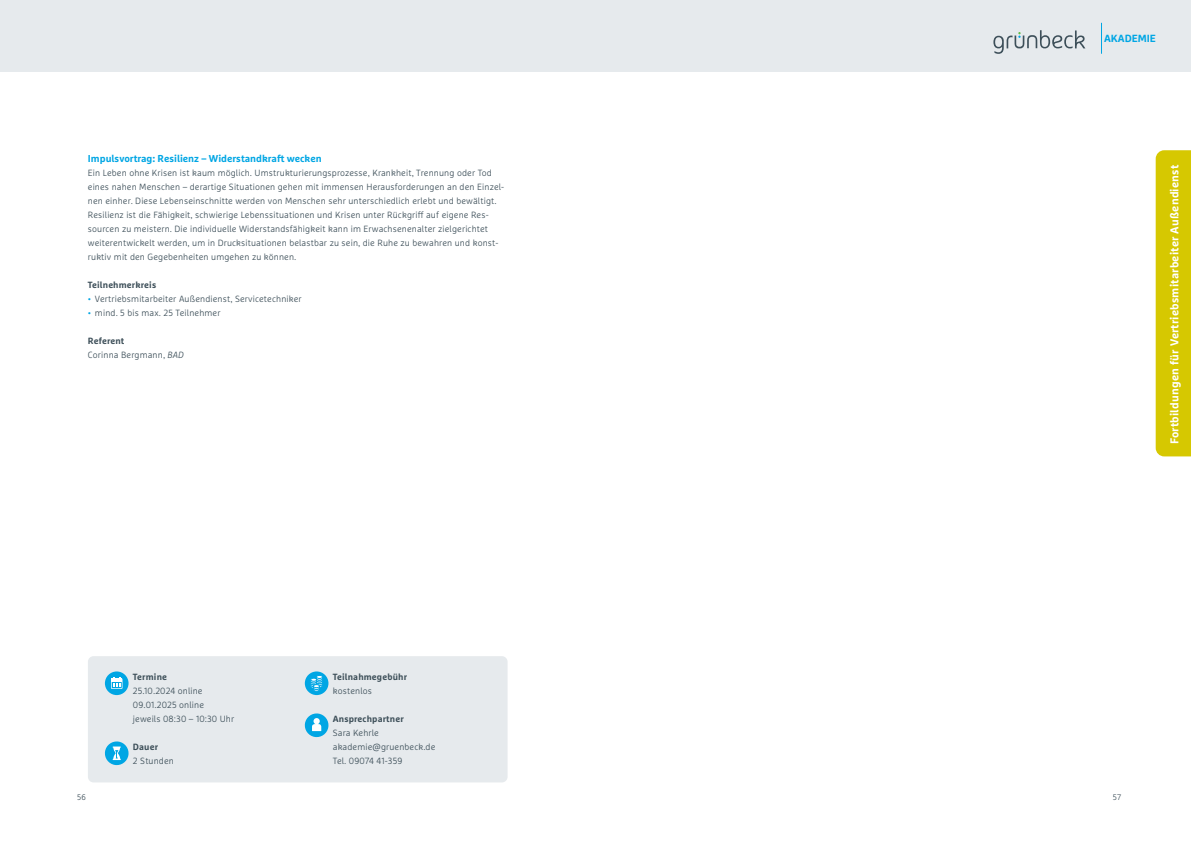
<style>
.page{position:relative;width:1191px;height:842px;background:#fff}
.page>*{position:absolute;margin:0;border:0;box-sizing:border-box;transform-origin:0 0}
.t1{font:700 11.4px "Marselis Pro";letter-spacing:.015em;color:#fff}
.t2{font:700 10.4px "Marselis Pro";color:#00a6e4}
.t3{font:700 10px "Marselis Pro";color:#00a6e4}
.t4{font:300 9px/14px "Marselis Pro";letter-spacing:.015em;color:#3d4f59}
.t5{font:700 9px "Marselis Pro";letter-spacing:.015em;color:#3d4f59}
.t6{font:300 8px "Marselis Pro";color:#3d4f59}
.s1{color:#00a6e4}
.s2{font-weight:700}
.s3{font-style:italic}
</style>
<div class="page">
<div style="left:1155px;top:150px;width:36px;height:306px;background:#d6c801"></div>
<div style="left:587px;top:0;width:604px;height:72px;background:#e6eaed"></div>
<svg style="left:993px;top:30px;width:92px;height:24px"></svg>
<hr style="left:1101px;top:23px;width:1px;height:31px;background:#00a6e4">
<div style="left:0;top:0;width:604px;height:72px;background:#e6eaed"></div>
<div style="left:88px;top:656px;width:419px;height:126px;background:#e6eaed;border-radius:6px"></div>
<div style="left:305px;top:671px;width:23px;height:24px;background:#00a6e4;border-radius:50%"></div>
<svg style="left:310px;top:675px;width:13px;height:17px"></svg>
<svg style="left:304px;top:713px;width:25px;height:25px"></svg>
<div style="left:105px;top:671px;width:23px;height:24px;background:#00a6e4;border-radius:50%"></div>
<svg style="left:111px;top:677px;width:11px;height:12px"></svg>
<svg style="left:104px;top:741px;width:25px;height:25px"></svg>
<p class="t3" style="left:88px;top:152px;width:235px">Impulsvortrag: Resilienz – Widerstandkraft wecken</p>
<p class="t4" style="left:88px;top:166px;width:418px">Ein Leben ohne Krisen ist kaum möglich. Umstrukturierungsprozesse, Krankheit, Trennung oder Tod eines nahen Menschen – derartige Situationen gehen mit immensen Herausforderungen an den Einzel&shy;nen einher. Diese Lebenseinschnitte werden von Menschen sehr unterschiedlich erlebt und bewältigt.<br>Resilienz ist die Fähigkeit, schwierige Lebenssituationen und Krisen unter Rückgriff auf eigene Res&shy;sourcen zu meistern. Die individuelle Widerstandsfähigkeit kann im Erwachsenenalter zielgerichtet weiterentwickelt werden, um in Drucksituationen belastbar zu sein, die Ruhe zu bewahren und konst&shy;ruktiv mit den Gegebenheiten umgehen zu können.</p>
<p class="t5" style="left:88px;top:279px;width:70px">Teilnehmerkreis</p>
<p class="t4" style="left:88px;top:292px;width:215px"><span class="s1">•</span> Vertriebsmitarbeiter Außendienst, Servicetechniker</p>
<p class="t4" style="left:88px;top:306px;width:134px"><span class="s1">•</span> mind. 5 bis max. 25 Teilnehmer</p>
<p class="t4" style="left:88px;top:334px;width:97px"><span class="s2">Referent<br></span>Corinna Bergmann, <span class="s3">BAD</span></p>
<p class="t6" style="left:77px;top:793px;width:10px">56</p>
<p class="t5" style="left:133px;top:671px;width:36px">Termine</p>
<p class="t4" style="left:133px;top:684px;width:103px">25.10.2024 online<br>09.01.2025 online<br>jeweils 08:30 – 10:30 Uhr</p>
<p class="t5" style="left:133px;top:741px;width:27px">Dauer</p>
<p class="t4" style="left:133px;top:754px;width:43px">2 Stunden</p>
<p class="t5" style="left:333px;top:671px;width:76px">Teilnahmegebühr</p>
<p class="t4" style="left:333px;top:684px;width:41px">kostenlos</p>
<p class="t5" style="left:333px;top:713px;width:72px">Ansprechpartner</p>
<p class="t4" style="left:333px;top:726px;width:104px">Sara Kehrle akademie@gruenbeck.de<br>Tel. 09074 41-359</p>
<p class="t2" style="left:1104px;top:32px;width:53px">AKADEMIE</p>
<p class="t1" style="left:1167px;top:444px;width:281px;rotate:-90deg">Fortbildungen für Vertriebsmitarbeiter Außendienst</p>
<p class="t6" style="left:1112px;top:793px;width:10px">57</p>
</div>
